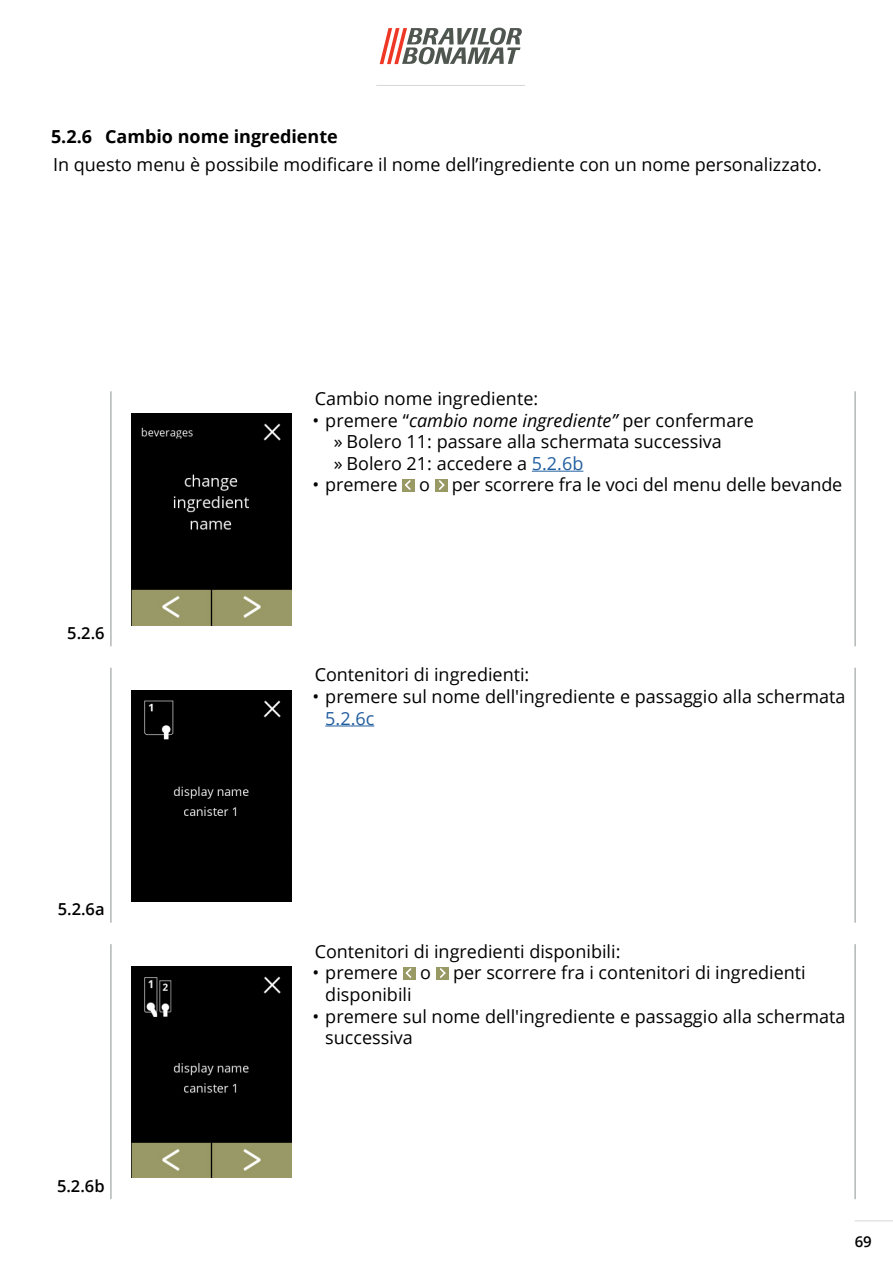
<style>
.page{position:relative;width:893px;height:1263px;background:#fff}
.page>*{position:absolute;margin:0;border:0;box-sizing:border-box;transform-origin:0 0}
.Body_text{font:18px/21.6px "Open Sans";color:#000}
.t1{font:700 18px "Open Sans";color:#000}
.t2{font:600 16.5px "Open Sans";color:#000}
.t3{font:600 15px "Open Sans";color:#000}
.s1{font-style:italic}
.s2{color:#215e9e}
</style>
<div class="page">
<svg style="left:380px;top:28px;width:142px;height:36px"></svg>
<hr style="left:855px;top:1220px;width:38px;height:1px;background:#d4d8d5">
<hr style="left:376px;top:85px;width:149px;height:1px;background:#d4d8d5">
<hr style="left:855px;top:944px;width:1px;height:255px;background:#8e9590">
<hr style="left:111px;top:944px;width:1px;height:255px;background:#8e9590">
<hr style="left:855px;top:668px;width:1px;height:254px;background:#8e9590">
<hr style="left:111px;top:668px;width:1px;height:254px;background:#8e9590">
<hr style="left:855px;top:392px;width:1px;height:254px;background:#8e9590">
<hr style="left:111px;top:392px;width:1px;height:254px;background:#8e9590">
<hr style="left:532px;top:471px;width:51px;height:1px;background:#215e9e">
<div style="left:402px;top:479px;width:13px;height:12px;background:#999965"></div>
<svg style="left:405px;top:480px;width:6px;height:10px"></svg>
<div style="left:435px;top:479px;width:12px;height:12px;background:#999965"></div>
<svg style="left:439px;top:480px;width:6px;height:10px"></svg>
<img style="left:132px;top:414px;width:159px;height:211px">
<img style="left:132px;top:967px;width:159px;height:211px">
<div style="left:132px;top:690px;width:159px;height:211px;background:#000"></div>
<div style="left:403px;top:967px;width:12px;height:12px;background:#999965"></div>
<svg style="left:405px;top:968px;width:7px;height:10px"></svg>
<div style="left:436px;top:967px;width:12px;height:12px;background:#999965"></div>
<svg style="left:440px;top:968px;width:6px;height:10px"></svg>
<hr style="left:325px;top:725px;width:49px;height:1px;background:#215e9e">
<p class="t1" style="left:51px;top:124px;width:288px">5.2.6 Cambio nome ingrediente</p>
<p class="Body_text" style="left:53px;top:153px;width:770px">In questo menu è possibile modificare il nome dell’ingrediente con un nome personalizzato.</p>
<p class="t2" style="left:67px;top:621px;width:39px">5.2.6</p>
<p class="t2" style="left:58px;top:898px;width:48px">5.2.6a</p>
<p class="t2" style="left:57px;top:1174px;width:49px">5.2.6b</p>
<p class="Body_text" style="left:315px;top:387px;width:225px">Cambio nome ingrediente:</p>
<p class="Body_text" style="left:313px;top:409px;width:443px">• premere “<span class="s1">cambio nome ingrediente”</span> per confermare</p>
<p class="Body_text" style="left:334px;top:430px;width:390px">» Bolero 11: passare alla schermata successiva</p>
<p class="Body_text" style="left:334px;top:452px;width:251px">» Bolero 21: accedere a <span class="s2">5.2.6b</span></p>
<p class="Body_text" style="left:313px;top:474px;width:531px">• premere o per scorrere fra le voci del menu delle bevande</p>
<p class="Body_text" style="left:315px;top:664px;width:216px">Contenitori di ingredienti:</p>
<p class="Body_text" style="left:325px;top:685px;width:522px;text-indent:-13px">• premere sul nome dell'ingrediente e passaggio alla schermata<br><span class="s2">5.2.6c</span></p>
<p class="Body_text" style="left:315px;top:940px;width:307px">Contenitori di ingredienti disponibili:</p>
<p class="Body_text" style="left:325px;top:962px;width:482px;text-indent:-13px">• premere o per scorrere fra i contenitori di ingredienti disponibili</p>
<p class="Body_text" style="left:325px;top:1005px;width:522px;text-indent:-13px">• premere sul nome dell'ingrediente e passaggio alla schermata successiva</p>
<p class="t3" style="left:855px;top:1232px;width:19px">69</p>
</div>
